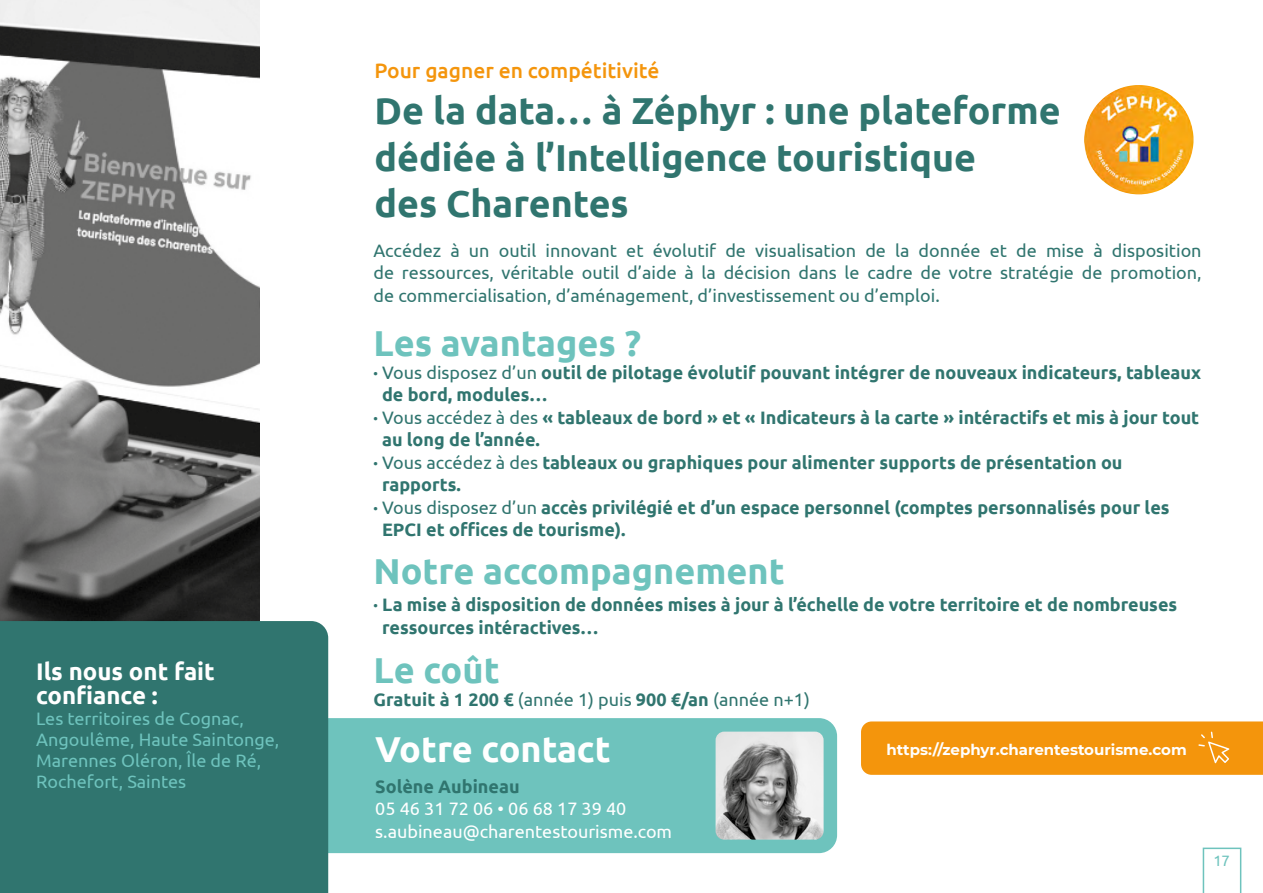
<style>
.page{position:relative;width:1263px;height:893px;background:#fff}
.page>*{position:absolute;margin:0;border:0;box-sizing:border-box;transform-origin:0 0}
.t1{font:700 37.5px/46.5px "Ubuntu";color:#30756f}
.t2{font:700 36px "Ubuntu";color:#6ec3bd}
.t3{font:700 36px "Ubuntu";color:#fff}
.t4{font:700 24px/24px "Ubuntu";color:#fff}
.t5{font:500 21px "Ubuntu";color:#f4950c}
.t6{font:700 18px/22.5px "Ubuntu";color:#30756f}
.t7{font:18px/22.5px "Ubuntu";color:#30756f;text-align:justify}
.t8{font:18px/21px "Ubuntu";color:#6ec3bd}
.t9{font:18px/22.5px "Ubuntu";color:#fff}
.t10{font:700 15px "Montserrat";color:#fff}
.t11{font:15px "Ubuntu";color:#6ec3bd}
.s1{font-weight:400}
.s2{font-weight:700}
</style>
<div class="page">
<svg style="left:1203px;top:848px;width:38px;height:45px"></svg>
<div style="left:235px;top:718px;width:602px;height:135px;background:#6ec3bd;border-radius:18px"></div>
<img style="left:716px;top:732px;width:108px;height:108px">
<img style="left:0;top:0;width:260px;height:621px">
<div style="left:0;top:621px;width:328px;height:272px;background:#30756f"></div>
<svg style="left:1080px;top:81px;width:117px;height:117px"></svg>
<img style="left:1084px;top:85px;width:109px;height:109px;border-radius:55px">
<div style="left:861px;top:721px;width:402px;height:54px;background:#f4950c"></div>
<h3 class="t4" style="left:36px;top:659px;width:180px">Ils nous ont fait confiance :</h3>
<p class="t8" style="left:36px;top:708px;width:245px">Les territoires de Cognac,<br>Angoulême, Haute Saintonge,<br>Marennes Oléron, Île de Ré,<br>Rochefort, Saintes</p>
<p class="t5" style="left:374px;top:57px;width:286px">Pour gagner en compétitivité</p>
<h1 class="t1" style="left:374px;top:87px;width:688px">De la data… à Zéphyr : une plateforme dédiée à l’Intelligence touristique<br>des Charentes</h1>
<p class="t7" style="left:374px;top:239px;width:829px">Accédez à un outil innovant et évolutif de visualisation de la donnée et de mise à disposition de ressources, véritable outil d’aide à la décision dans le cadre de votre stratégie de promotion, de commercialisation, d’aménagement, d’investissement ou d’emploi.</p>
<h2 class="t2" style="left:374px;top:321px;width:269px">Les avantages ?</h2>
<p class="t6" style="left:374px;top:361px;width:829px">· <span class="s1">Vous disposez d’un</span> outil de pilotage évolutif pouvant intégrer de nouveaux indicateurs, tableaux</p>
<p class="t6" style="left:382px;top:383px;width:167px">de bord, modules…</p>
<p class="t6" style="left:374px;top:406px;width:827px">· <span class="s1">Vous accédez à des</span> « tableaux de bord » et « Indicateurs à la carte » intéractifs et mis à jour tout</p>
<p class="t6" style="left:382px;top:428px;width:159px">au long de l’année.</p>
<p class="t6" style="left:374px;top:451px;width:750px">· <span class="s1">Vous accédez à des</span> tableaux ou graphiques pour alimenter supports de présentation ou</p>
<p class="t6" style="left:382px;top:473px;width:80px">rapports.</p>
<p class="t6" style="left:374px;top:496px;width:797px">· <span class="s1">Vous disposez d’un</span> accès privilégié et d’un espace personnel (comptes personnalisés pour les</p>
<p class="t6" style="left:382px;top:518px;width:245px">EPCI et offices de tourisme).</p>
<h2 class="t2" style="left:374px;top:549px;width:413px">Notre accompagnement</h2>
<p class="t6" style="left:382px;top:593px;width:797px;text-indent:-8px">· La mise à disposition de données mises à jour à l’échelle de votre territoire et de nombreuses ressources intéractives…</p>
<h2 class="t2" style="left:374px;top:648px;width:128px">Le coût</h2>
<p class="t7" style="left:374px;top:687px;width:438px"><span class="s2">Gratuit à 1 200 €</span> (année 1) puis <span class="s2">900 €/an</span> (année n+1)</p>
<p class="t10" style="left:886px;top:739px;width:302px">https://zephyr.charentestourisme.com</p>
<h2 class="t3" style="left:375px;top:727px;width:237px">Votre contact</h2>
<p class="t6" style="left:375px;top:775px;width:146px">Solène Aubineau</p>
<p class="t9" style="left:375px;top:797px;width:298px">05 46 31 72 06 • 06 68 17 39 40 s.aubineau@charentestourisme.com</p>
<p class="t11" style="left:1213px;top:852px;width:18px">17</p>
</div>
